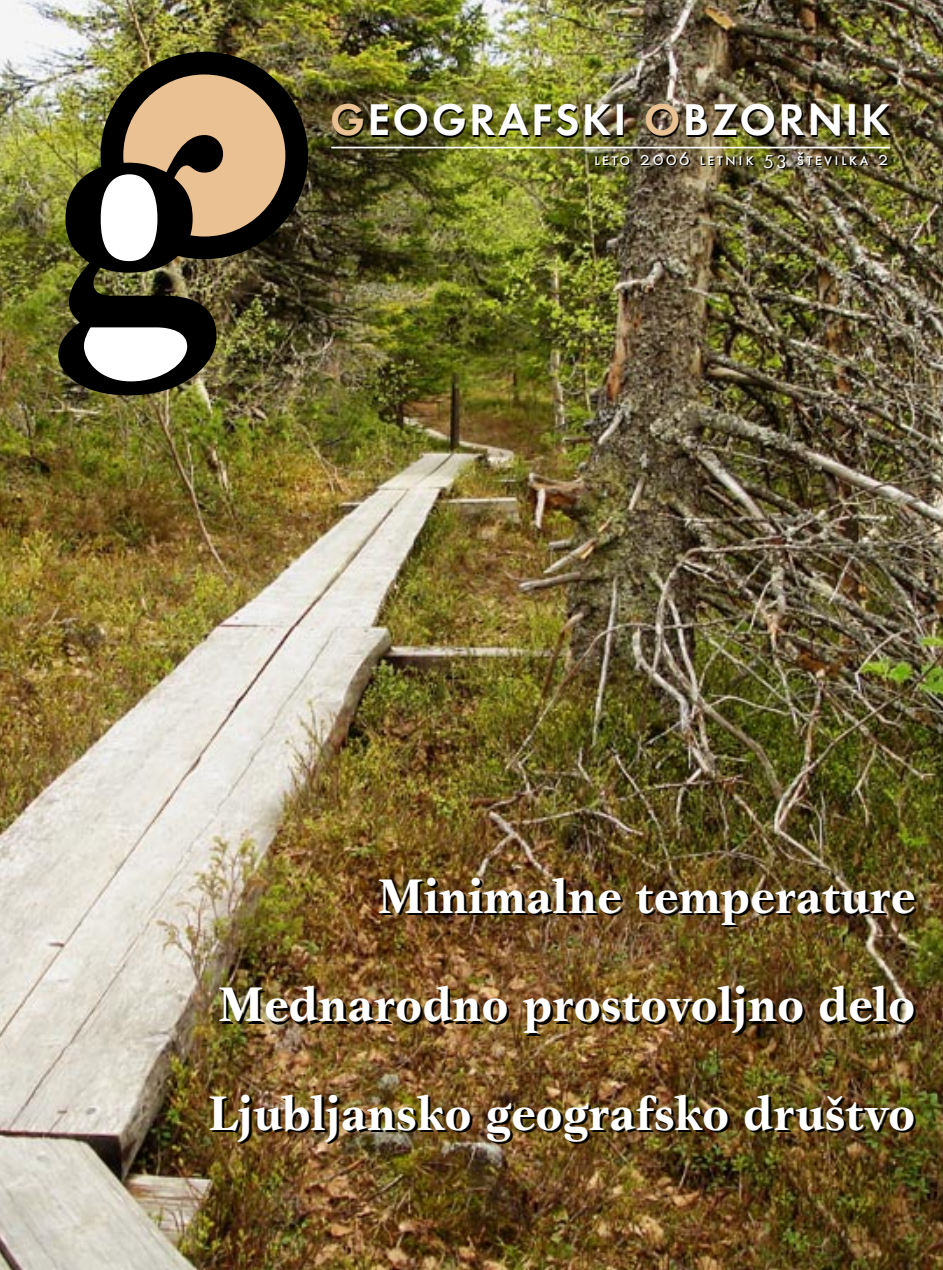
<style>
.page{position:relative;width:943px;height:1270px;background:#fff}
.page>*{position:absolute;margin:0;border:0;box-sizing:border-box;transform-origin:0 0}
.t1{font:700 49px "Gamma Itc TEE";color:#fff}
.t2{font:600 46.02px "Futura TEE";letter-spacing:.05em;color:#fff}
.t3{font:19.6px "Futura SCTEE";letter-spacing:.1em;color:#fff}
.s1{color:#eac192}
</style>
<div class="page">
<img style="left:0;top:0;width:943px;height:1270px">
<hr style="left:331px;top:147px;width:559px;height:1px;background:#fff">
<svg style="left:112px;top:63px;width:185px;height:185px;background:#c3a17a"></svg>
<div style="left:101px;top:52px;width:207px;height:207px;border:23px solid #000;border-radius:50%"></div>
<img style="left:58px;top:135px;width:165px;height:260px">
<p class="t2" style="left:330px;top:92px;width:561px"><span class="s1">G</span>EOGRAFSKI <span class="s1">O</span>BZORNIK</p>
<p class="t3" style="left:593px;top:148px;width:297px">leto 2006 letnik 53 številka 2</p>
<p class="t1" style="left:377px;top:865px;width:539px">Minimalne temperature</p>
<p class="t1" style="left:218px;top:974px;width:699px">Mednarodno prostovoljno delo</p>
<p class="t1" style="left:208px;top:1083px;width:708px">Ljubljansko geografsko društvo</p>
</div>
